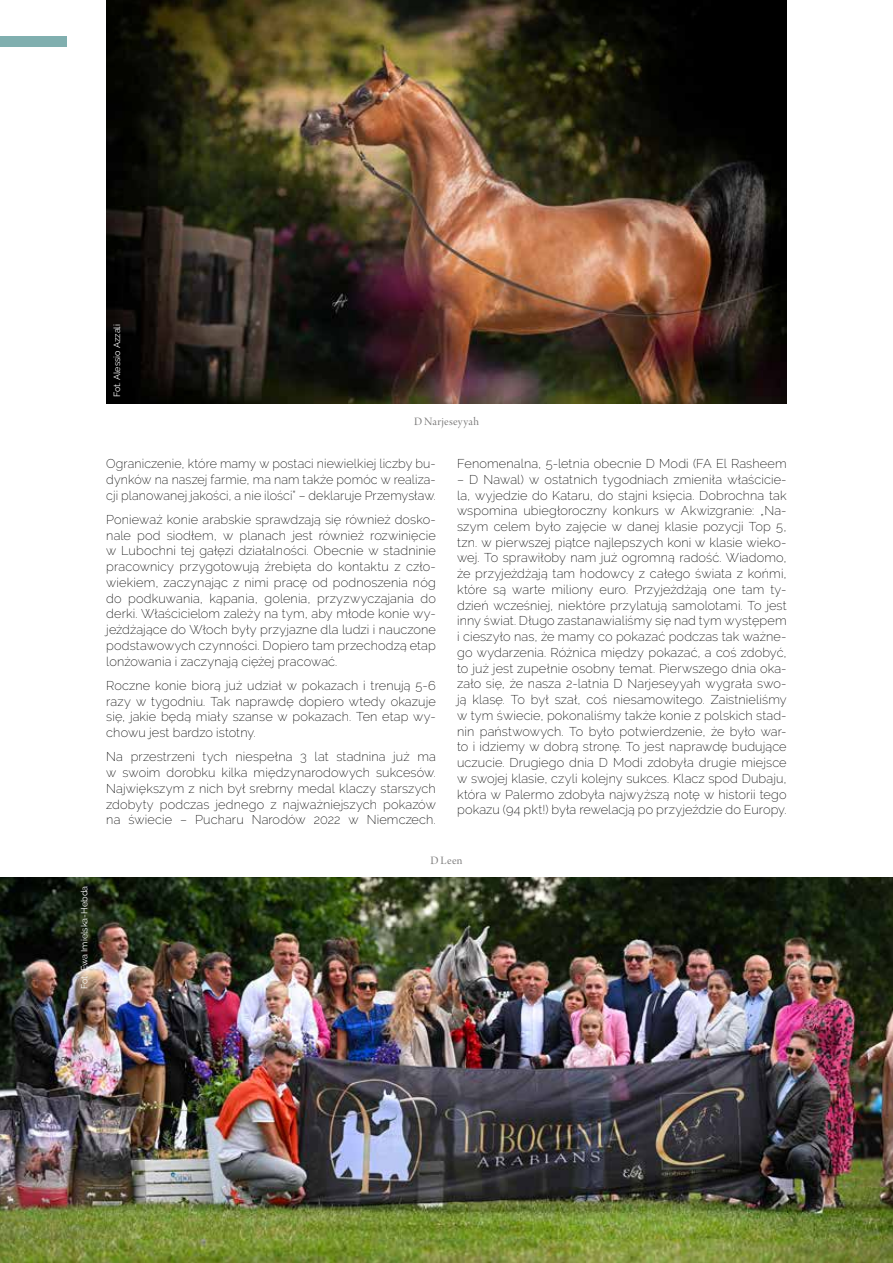
<style>
.page{position:relative;width:893px;height:1263px;background:#fff}
.page>*{position:absolute;margin:0;border:0;box-sizing:border-box;transform-origin:0 0}
.t1{font:200 12.75px/15.8px "Raleway";letter-spacing:.01em;color:#000;text-align:justify}
.t2{font:12px "Arno Pro Display";letter-spacing:.02em;color:#7c7b7b}
.t3{font:9px "Raleway";color:#fff}
</style>
<div class="page">
<div style="left:0;top:36px;width:67px;height:11px;background:#80afaf"></div>
<img style="left:0;top:877px;width:893px;height:386px">
<img style="left:106px;top:0;width:681px;height:404px">
<p class="t3" style="left:79px;top:989px;width:104px;rotate:-90deg">Fot. Ewa Imielska-Hebda</p>
<p class="t3" style="left:112px;top:397px;width:75px;rotate:-90deg">Fot. Alessio Azzali</p>
<p class="t2" style="left:414px;top:415px;width:66px">D Narjeseyyah</p>
<p class="t1" style="left:106px;top:456px;width:331px">Ograniczenie, które mamy w postaci niewielkiej liczby bu&shy;dynków na naszej farmie, ma nam także pomóc w realiza&shy;cji planowanej jakości, a nie ilości” – deklaruje Przemysław.</p>
<p class="t1" style="left:106px;top:511px;width:331px">Ponieważ konie arabskie sprawdzają się również dosko&shy;nale pod siodłem, w planach jest również rozwinięcie w Lubochni tej gałęzi działalności. Obecnie w stadninie pracownicy przygotowują źrebięta do kontaktu z czło&shy;wiekiem, zaczynając z nimi pracę od podnoszenia nóg do podkuwania, kąpania, golenia, przyzwyczajania do derki. Właścicielom zależy na tym, aby młode konie wy&shy;jeżdżające do Włoch były przyjazne dla ludzi i nauczone podstawowych czynności. Dopiero tam przechodzą etap lonżowania i zaczynają ciężej pracować.</p>
<p class="t1" style="left:106px;top:677px;width:331px">Roczne konie biorą już udział w pokazach i trenują 5-6 razy w tygodniu. Tak naprawdę dopiero wtedy okazuje się, jakie będą miały szanse w pokazach. Ten etap wy&shy;chowu jest bardzo istotny.</p>
<p class="t1" style="left:106px;top:749px;width:331px">Na przestrzeni tych niespełna 3 lat stadnina już ma w swoim dorobku kilka międzynarodowych sukcesów.<br>Największym z nich był srebrny medal klaczy starszych zdobyty podczas jednego z najważniejszych pokazów na świecie – Pucharu Narodów 2022 w Niemczech.</p>
<p class="t1" style="left:457px;top:456px;width:331px">Fenomenalna, 5-letnia obecnie D Modi (FA El Rasheem</p>
<p class="t1" style="left:457px;top:471px;width:331px">– D Nawal) w ostatnich tygodniach zmieniła właścicie&shy;la, wyjedzie do Kataru, do stajni księcia. Dobrochna tak wspomina ubiegłoroczny konkurs w Akwizgranie: „Na&shy;szym celem było zajęcie w danej klasie pozycji Top 5, tzn. w pierwszej piątce najlepszych koni w klasie wieko&shy;wej. To sprawiłoby nam już ogromną radość. Wiadomo, że przyjeżdżają tam hodowcy z całego świata z końmi, które są warte miliony euro. Przyjeżdżają one tam ty&shy;dzień wcześniej, niektóre przylatują samolotami. To jest inny świat. Długo zastanawialiśmy się nad tym występem i cieszyło nas, że mamy co pokazać podczas tak ważne&shy;go wydarzenia. Różnica między pokazać, a coś zdobyć, to już jest zupełnie osobny temat. Pierwszego dnia oka&shy;zało się, że nasza 2-latnia D Narjeseyyah wygrała swo&shy;ją klasę. To był szał, coś niesamowitego. Zaistnieliśmy w tym świecie, pokonaliśmy także konie z polskich stad&shy;nin państwowych. To było potwierdzenie, że było war&shy;to i idziemy w dobrą stronę. To jest naprawdę budujące uczucie. Drugiego dnia D Modi zdobyła drugie miejsce w swojej klasie, czyli kolejny sukces. Klacz spod Dubaju, która w Palermo zdobyła najwyższą notę w historii tego pokazu (94 pkt!) była rewelacją po przyjeździe do Europy.</p>
<p class="t2" style="left:431px;top:854px;width:33px">D Leen</p>
</div>
